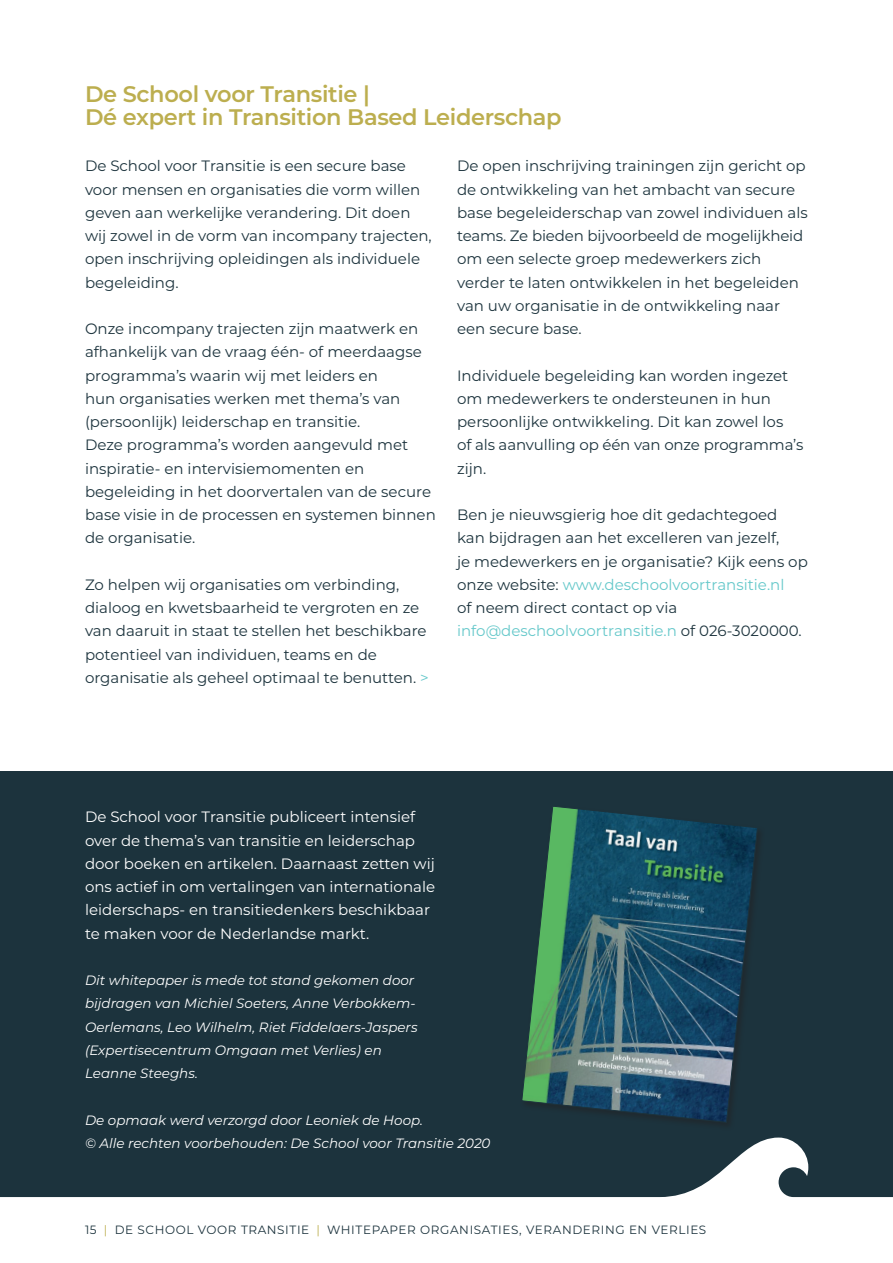
<style>
.page{position:relative;width:893px;height:1263px;background:#fff}
.page>*{position:absolute;margin:0;border:0;box-sizing:border-box;transform-origin:0 0}
.t1{font:600 22.5px/23.2px "Montserrat";letter-spacing:-.015em;color:#bcae4f}
.t2{font:15px/23.2px "Montserrat";color:#1c333d}
.t3{font:15px/23.2px "Montserrat";color:#fff}
.t4{font:italic 13.5px/23.2px "Montserrat";color:#fff}
.t5{font:12px "Montserrat";letter-spacing:.05em;color:#1c333d}
.s1{color:#65c8ca}
.s2{color:#bcae4f}
</style>
<div class="page">
<div style="left:0;top:772px;width:893px;height:491px;background:#1c333d"></div>
<svg style="left:0;top:1137px;width:893px;height:126px;fill:#fff"></svg>
<svg style="left:522px;top:806px;width:236px;height:317px"></svg>
<h1 class="t1" style="left:85px;top:81px;width:478px">De School voor Transitie |<br>Dé expert in Transition Based Leiderschap</h1>
<p class="t2" style="left:85px;top:154px;width:348px">De School voor Transitie is een secure base voor mensen en organisaties die vorm willen geven aan werkelijke verandering. Dit doen wij zowel in de vorm van incompany trajecten, open inschrijving opleidingen als individuele begeleiding.</p>
<p class="t2" style="left:85px;top:317px;width:352px">Onze incompany trajecten zijn maatwerk en afhankelijk van de vraag één- of meerdaagse programma’s waarin wij met leiders en<br>hun organisaties werken met thema’s van (persoonlijk) leiderschap en transitie.<br>Deze programma’s worden aangevuld met inspiratie- en intervisiemomenten en begeleiding in het doorvertalen van de secure base visie in de processen en systemen binnen de organisatie.</p>
<p class="t2" style="left:85px;top:572px;width:345px">Zo helpen wij organisaties om verbinding, dialoog en kwetsbaarheid te vergroten en ze van daaruit in staat te stellen het beschikbare potentieel van individuen, teams en de organisatie als geheel optimaal te benutten. <span class="s1">&gt;</span></p>
<p class="t2" style="left:457px;top:154px;width:352px">De open inschrijving trainingen zijn gericht op de ontwikkeling van het ambacht van secure base begeleiderschap van zowel individuen als teams. Ze bieden bijvoorbeeld de mogelijkheid om een selecte groep medewerkers zich verder te laten ontwikkelen in het begeleiden van uw organisatie in de ontwikkeling naar een secure base.</p>
<p class="t2" style="left:457px;top:363px;width:348px">Individuele begeleiding kan worden ingezet om medewerkers te ondersteunen in hun persoonlijke ontwikkeling. Dit kan zowel los<br>of als aanvulling op één van onze programma’s zijn.</p>
<p class="t2" style="left:457px;top:503px;width:352px">Ben je nieuwsgierig hoe dit gedachtegoed kan bijdragen aan het excelleren van jezelf,<br>je medewerkers en je organisatie? Kijk eens op onze website: <span class="s1">www.deschoolvoortransitie.nl<br></span>of neem direct contact op via <span class="s1">info@deschoolvoortransitie.n</span> of 026-3020000.</p>
<p class="t3" style="left:85px;top:805px;width:352px">De School voor Transitie publiceert intensief over de thema’s van transitie en leiderschap door boeken en artikelen. Daarnaast zetten wij ons actief in om vertalingen van internationale leiderschaps- en transitiedenkers beschikbaar te maken voor de Nederlandse markt.</p>
<p class="t4" style="left:85px;top:968px;width:334px">Dit whitepaper is mede tot stand gekomen door bijdragen van Michiel Soeters, Anne Verbokkem-Oerlemans, Leo Wilhelm, Riet Fiddelaers-Jaspers (Expertisecentrum Omgaan met Verlies) en Leanne Steeghs.</p>
<p class="t4" style="left:85px;top:1108px;width:407px">De opmaak werd verzorgd door Leoniek de Hoop.<br>© Alle rechten voorbehouden: De School voor Transitie 2020</p>
<p class="t5" style="left:85px;top:1222px;width:623px">15 <span class="s2">|</span> DE SCHOOL VOOR TRANSITIE <span class="s2">|</span> WHITEPAPER ORGANISATIES, VERANDERING EN VERLIES</p>
</div>
